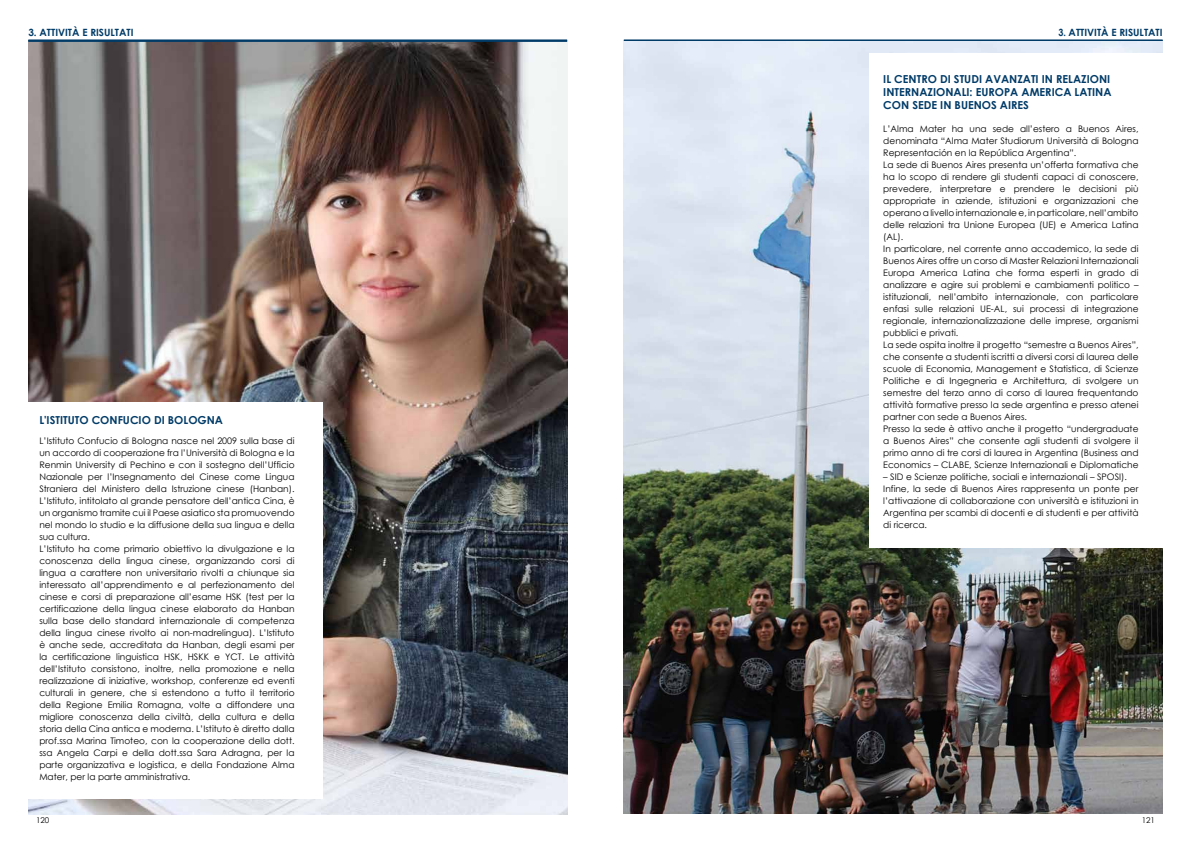
<style>
.page{position:relative;width:1191px;height:842px;background:#fff}
.page>*{position:absolute;margin:0;border:0;box-sizing:border-box;transform-origin:0 0}
.t1{font:700 11px/13.2px "Century Gothic";color:#003b68}
.t2{font:700 10px "Century Gothic";color:#003b68}
.t3{font:700 10px "Century Gothic";color:#003b68;scale:.9 1}
.t4{font:9px/12px "Century Gothic";color:#000}
.t5{font:8px "Century Gothic";color:#000}
</style>
<div class="page">
<img style="left:28px;top:42px;width:539px;height:772px">
<hr style="left:624px;top:40px;width:538px;height:2px;background:#003b68">
<hr style="left:28px;top:40px;width:539px;height:2px;background:#003b68">
<img style="left:624px;top:42px;width:538px;height:772px">
<div style="left:869px;top:53px;width:322px;height:494px;background:#fff"></div>
<div style="left:1px;top:403px;width:322px;height:396px;background:#fff"></div>
<p class="t2" style="left:28px;top:25px;width:107px">3. ATTIVITÀ E RISULTATI</p>
<p class="t3" style="left:1058px;top:25px;width:117px">3. ATTIVITÀ E RISULTATI</p>
<p class="t1" style="left:883px;top:72px;width:230px">IL CENTRO DI STUDI AVANZATI IN RELAZIONI<br>INTERNAZIONALI: EUROPA AMERICA LATINA<br>CON SEDE IN BUENOS AIRES</p>
<p class="t4" style="left:883px;top:123px;width:257px">L’Alma Mater ha una sede all’estero a Buenos Aires, denominata “Alma Mater Studiorum Università di Bologna Representación en la República Argentina”.<br>La sede di Buenos Aires presenta un’offerta formativa che ha lo scopo di rendere gli studenti capaci di conoscere, prevedere, interpretare e prendere le decisioni più appropriate in aziende, istituzioni e organizzazioni che operano a livello internazionale e, in particolare, nell’ambito delle relazioni tra Unione Europea (UE) e America Latina (AL).<br>In particolare, nel corrente anno accademico, la sede di Buenos Aires offre un corso di Master Relazioni Internazionali Europa America Latina che forma esperti in grado di analizzare e agire sui problemi e cambiamenti politico – istituzionali, nell’ambito internazionale, con particolare enfasi sulle relazioni UE-AL, sui processi di integrazione regionale, internazionalizzazione delle imprese, organismi pubblici e privati.<br>La sede ospita inoltre il progetto “semestre a Buenos Aires”, che consente a studenti iscritti a diversi corsi di laurea delle scuole di Economia, Management e Statistica, di Scienze Politiche e di Ingegneria e Architettura, di svolgere un semestre del terzo anno di corso di laurea frequentando attività formative presso la sede argentina e presso atenei partner con sede a Buenos Aires.<br>Presso la sede è attivo anche il progetto “undergraduate a Buenos Aires” che consente agli studenti di svolgere il primo anno di tre corsi di laurea in Argentina (Business and Economics – CLABE, Scienze Internazionali e Diplomatiche</p>
<p class="t4" style="left:883px;top:471px;width:257px">– SID e Scienze politiche, sociali e internazionali – SPOSI).<br>Infine, la sede di Buenos Aires rappresenta un ponte per l’attivazione di collaborazione con università e istituzioni in Argentina per scambi di docenti e di studenti e per attività di ricerca.</p>
<p class="t1" style="left:39px;top:413px;width:185px">L'ISTITUTO CONFUCIO DI BOLOGNA</p>
<p class="t4" style="left:39px;top:434px;width:257px">L’Istituto Confucio di Bologna nasce nel 2009 sulla base di un accordo di cooperazione fra l’Università di Bologna e la Renmin University di Pechino e con il sostegno dell’Ufficio Nazionale per l’Insegnamento del Cinese come Lingua Straniera del Ministero della Istruzione cinese (Hanban).<br>L’Istituto, intitolato al grande pensatore dell’antica Cina, è un organismo tramite cui il Paese asiatico sta promuovendo nel mondo lo studio e la diffusione della sua lingua e della sua cultura.<br>L’Istituto ha come primario obiettivo la divulgazione e la conoscenza della lingua cinese, organizzando corsi di lingua a carattere non universitario rivolti a chiunque sia interessato all’apprendimento e al perfezionamento del cinese e corsi di preparazione all’esame HSK (test per la certificazione della lingua cinese elaborato da Hanban sulla base dello standard internazionale di competenza della lingua cinese rivolto ai non-madrelingua). L’Istituto è anche sede, accreditata da Hanban, degli esami per la certificazione linguistica HSK, HSKK e YCT. Le attività dell’Istituto consistono, inoltre, nella promozione e nella realizzazione di iniziative, workshop, conferenze ed eventi culturali in genere, che si estendono a tutto il territorio della Regione Emilia Romagna, volte a diffondere una migliore conoscenza della civiltà, della cultura e della storia della Cina antica e moderna. L’Istituto è diretto dalla prof.ssa Marina Timoteo, con la cooperazione della dott. ssa Angela Carpi e della dott.ssa Sara Adragna, per la parte organizzativa e logistica, e della Fondazione Alma Mater, per la parte amministrativa.</p>
<p class="t5" style="left:36px;top:815px;width:15px">120</p>
<p class="t5" style="left:1141px;top:815px;width:15px">121</p>
</div>
